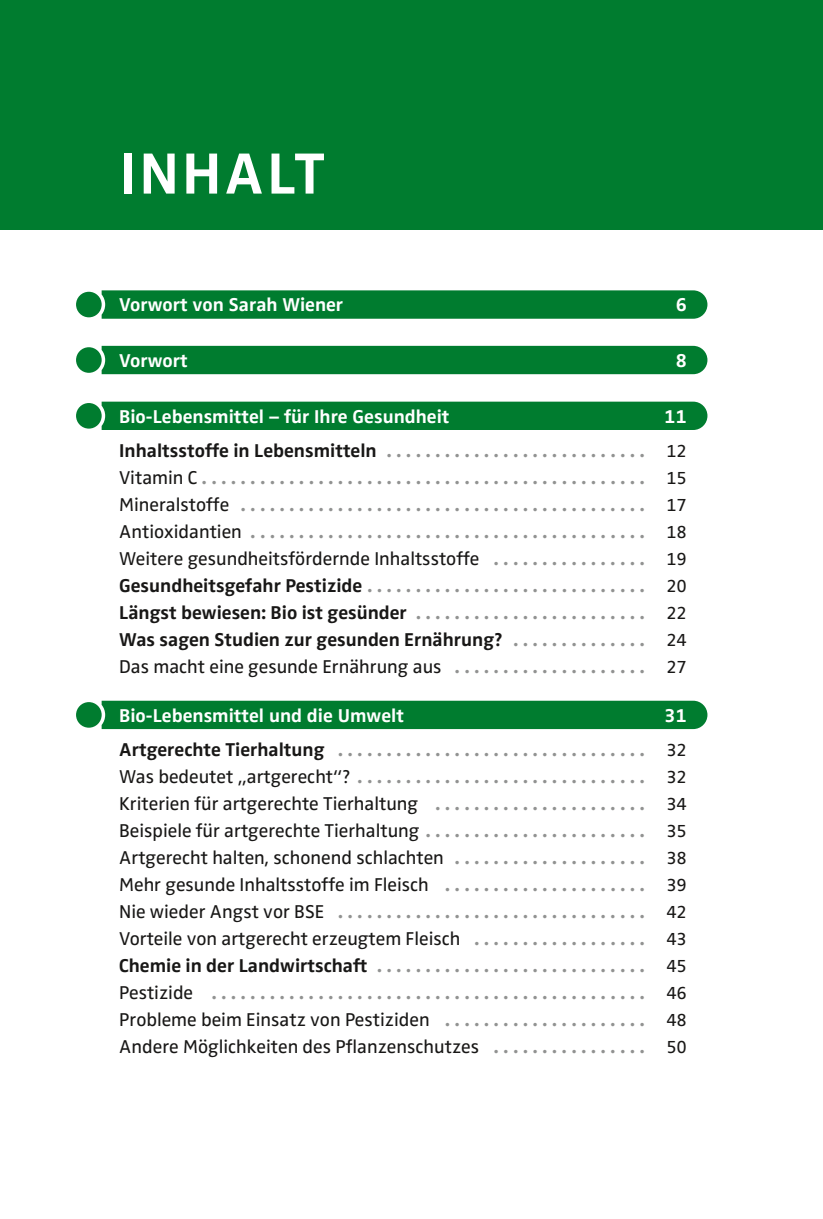
<style>
.page{position:relative;width:823px;height:1219px;background:#fff}
.page>*{position:absolute;margin:0;border:0;box-sizing:border-box;transform-origin:0 0}
.t1{font:700 60px "Zwo Pro";letter-spacing:.05em;color:#fff}
.iHV_Überschrift_3{font:700 20px "Zwo Pro";color:#919291}
.iHV_Überschrift_2{font:700 20px "Zwo Pro";color:#919291}
.iHV_Überschrift_3-2{font:19.2px "Zwo Pro";color:#181716}
.iHV_Überschrift_2-2{font:700 19.2px "Zwo Pro";color:#181716}
.iHV_Überschrift_1{font:700 19.2px "Zwo Pro";color:#fff}
.s1{font-size:20px;color:#919291}
.s2{font-weight:400;font-size:18px}
.s3{font-weight:400;font-size:19.2px;color:#181716}
.s4{font-weight:400;font-size:18px;color:#181716}
.s5{font-weight:700;font-size:20px;color:#919291}
.s6{font-size:18px}
.s7{font-size:19.2px;color:#181716}
</style>
<div class="page">
<div style="left:0;top:0;width:822px;height:230px;background:#007c2f"></div>
<svg style="left:76px;top:290px;width:631px;height:29px;background:#0a8137"></svg>
<div style="left:76px;top:346px;width:631px;height:28px;background:#007c2f"></div>
<div style="left:76px;top:402px;width:631px;height:28px;background:#007c2f"></div>
<div style="left:76px;top:701px;width:631px;height:28px;background:#007c2f"></div>
<p class="t1" style="left:119px;top:138px;width:207px">INHALT</p>
<p class="iHV_Überschrift_1" style="left:119px;top:293px;width:225px">Vorwort von Sarah Wiener</p>
<p class="iHV_Überschrift_1" style="left:675px;top:293px;width:13px">6</p>
<p class="iHV_Überschrift_1" style="left:119px;top:349px;width:70px">Vorwort</p>
<p class="iHV_Überschrift_1" style="left:675px;top:349px;width:13px">8</p>
<p class="iHV_Überschrift_1" style="left:119px;top:405px;width:331px">Bio-Lebensmittel – für Ihre Gesundheit</p>
<p class="iHV_Überschrift_1" style="left:664px;top:405px;width:24px">11</p>
<p class="iHV_Überschrift_2-2" style="left:119px;top:440px;width:568px">Inhaltsstoffe in Lebensmitteln <span class="s1">. . . . . . . . . . . . . . . . . . . . . . . . . . .</span> <span class="s2">12</span></p>
<p class="iHV_Überschrift_3" style="left:119px;top:466px;width:568px"><span class="s3">Vitamin C</span> . . . . . . . . . . . . . . . . . . . . . . . . . . . . . . . . . . . . . . . . . . . . . . <span class="s4">15</span></p>
<p class="iHV_Überschrift_3" style="left:119px;top:493px;width:568px"><span class="s3">Mineralstoffe</span> . . . . . . . . . . . . . . . . . . . . . . . . . . . . . . . . . . . . . . . . . . <span class="s4">17</span></p>
<p class="iHV_Überschrift_3" style="left:119px;top:520px;width:568px"><span class="s3">Antioxidantien</span> . . . . . . . . . . . . . . . . . . . . . . . . . . . . . . . . . . . . . . . . . <span class="s4">18</span></p>
<p class="iHV_Überschrift_3-2" style="left:119px;top:548px;width:568px">Weitere gesundheitsfördernde Inhaltsstoffe <span class="s5">. . . . . . . . . . . . . . . .</span> <span class="s6">19</span></p>
<p class="iHV_Überschrift_2" style="left:119px;top:574px;width:568px"><span class="s7">Gesundheitsgefahr Pestizide</span> . . . . . . . . . . . . . . . . . . . . . . . . . . . . . <span class="s4">20</span></p>
<p class="iHV_Überschrift_2-2" style="left:119px;top:602px;width:568px">Längst bewiesen: Bio ist gesünder <span class="s1">. . . . . . . . . . . . . . . . . . . . . . . .</span> <span class="s2">22</span></p>
<p class="iHV_Überschrift_2-2" style="left:119px;top:629px;width:568px">Was sagen Studien zur gesunden Ernährung? <span class="s1">. . . . . . . . . . . . . .</span> <span class="s2">24</span></p>
<p class="iHV_Überschrift_3-2" style="left:119px;top:656px;width:568px">Das macht eine gesunde Ernährung aus <span class="s5">. . . . . . . . . . . . . . . . . . . .</span> <span class="s6">27</span></p>
<p class="iHV_Überschrift_1" style="left:119px;top:704px;width:286px">Bio-Lebensmittel und die Umwelt</p>
<p class="iHV_Überschrift_1" style="left:664px;top:704px;width:24px">31</p>
<p class="iHV_Überschrift_2" style="left:119px;top:738px;width:568px"><span class="s7">Artgerechte Tierhaltung</span> . . . . . . . . . . . . . . . . . . . . . . . . . . . . . . . . <span class="s4">32</span></p>
<p class="iHV_Überschrift_3" style="left:119px;top:765px;width:568px"><span class="s3">Was bedeutet „artgerecht“?</span> . . . . . . . . . . . . . . . . . . . . . . . . . . . . . . <span class="s4">32</span></p>
<p class="iHV_Überschrift_3-2" style="left:119px;top:793px;width:568px">Kriterien für artgerechte Tierhaltung <span class="s5">. . . . . . . . . . . . . . . . . . . . . .</span> <span class="s6">34</span></p>
<p class="iHV_Überschrift_3-2" style="left:119px;top:820px;width:568px">Beispiele für artgerechte Tierhaltung <span class="s5">. . . . . . . . . . . . . . . . . . . . . . .</span> <span class="s6">35</span></p>
<p class="iHV_Überschrift_3-2" style="left:119px;top:847px;width:568px">Artgerecht halten, schonend schlachten <span class="s5">. . . . . . . . . . . . . . . . . . . .</span> <span class="s6">38</span></p>
<p class="iHV_Überschrift_3-2" style="left:119px;top:874px;width:568px">Mehr gesunde Inhaltsstoffe im Fleisch <span class="s5">. . . . . . . . . . . . . . . . . . . . .</span> <span class="s6">39</span></p>
<p class="iHV_Überschrift_3" style="left:119px;top:900px;width:568px"><span class="s3">Nie wieder Angst vor BSE</span> . . . . . . . . . . . . . . . . . . . . . . . . . . . . . . . . <span class="s4">42</span></p>
<p class="iHV_Überschrift_3-2" style="left:119px;top:928px;width:568px">Vorteile von artgerecht erzeugtem Fleisch <span class="s5">. . . . . . . . . . . . . . . . . .</span> <span class="s6">43</span></p>
<p class="iHV_Überschrift_2" style="left:119px;top:954px;width:568px"><span class="s7">Chemie in der Landwirtschaft</span> . . . . . . . . . . . . . . . . . . . . . . . . . . . . <span class="s4">45</span></p>
<p class="iHV_Überschrift_3" style="left:119px;top:981px;width:568px"><span class="s3">Pestizide</span> . . . . . . . . . . . . . . . . . . . . . . . . . . . . . . . . . . . . . . . . . . . . . <span class="s4">46</span></p>
<p class="iHV_Überschrift_3-2" style="left:119px;top:1009px;width:568px">Probleme beim Einsatz von Pestiziden <span class="s5">. . . . . . . . . . . . . . . . . . . . .</span> <span class="s6">48</span></p>
<p class="iHV_Überschrift_3-2" style="left:119px;top:1036px;width:568px">Andere Möglichkeiten des Pflanzenschutzes <span class="s5">. . . . . . . . . . . . . . . .</span> <span class="s6">50</span></p>
</div>
